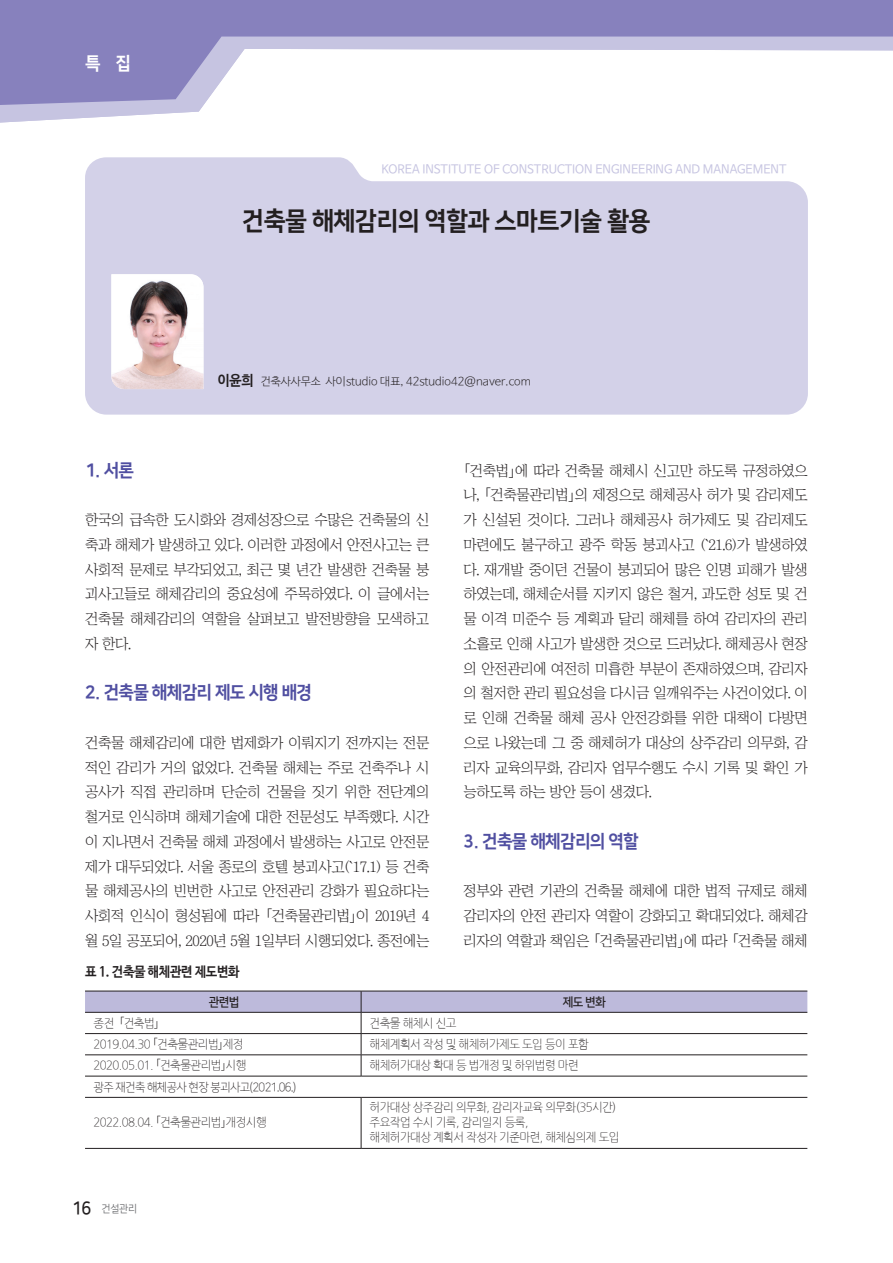
<style>
.page{position:relative;width:893px;height:1263px;background:#fff}
.page>*{position:absolute;margin:0;border:0;box-sizing:border-box;transform-origin:0 0}
.큰제목{font:25.5px "Nanum Square EB";letter-spacing:-.025em;color:#231f20;scale:.95 1}
._1{font:18px "Nanum Square EB";letter-spacing:-.04em;color:#504fa1;scale:.95 1}
.t1{font:18px "Nanum Square EB";color:#fff;scale:.95 1}
.본문{font:14.7px/24.8px "Chosunilbo NM";letter-spacing:-.025em;color:#231f20;text-align:justify}
.그림제목{font:700 13.5px "Nanum Barun Gothic";letter-spacing:-.025em;color:#231f20;scale:.95 1}
.표본문제목{font:12.3px "Nanum Square B";letter-spacing:-.05em;color:#231f20;scale:.95 1}
.표본문{font:300 12px "Nanum Gothic";letter-spacing:-.05em;color:#231f20;scale:.95 1}
.t2{font:12px "Nanum Barun Gothic";color:#c6c4e1}
.표본문-2{font:12px "Nanum Square L";letter-spacing:-.05em;color:#231f20;scale:.95 1}
.상단저자소속{font:300 11.25px "Nanum Barun Gothic";color:#231f20}
.t3{font:10.5px "Nanum Square R";color:#6c6d70;scale:.95 1}
.s1{font-weight:700;font-size:14.25px}
.s2{font-family:"Chosunilbo NM";font-weight:400}
.s3{font-family:"Nanum Square B";font-size:18px;color:#231f20}
</style>
<div class="page">
<svg style="left:0;top:105px;width:204px;height:18px;fill:#c6c4e1"></svg>
<svg style="left:0;top:0;width:893px;height:105px"></svg>
<svg style="left:85px;top:157px;width:723px;height:258px;background:#d5d4e9"></svg>
<img style="left:111px;top:274px;width:92px;height:115px">
<svg style="left:85px;top:991px;width:722px;height:85px"></svg>
<hr style="left:85px;top:1076px;width:276px;height:1px;background:#231f20">
<hr style="left:361px;top:1076px;width:446px;height:1px;background:#231f20">
<hr style="left:85px;top:1097px;width:276px;height:1px;background:#231f20">
<hr style="left:361px;top:1097px;width:446px;height:1px;background:#231f20">
<hr style="left:361px;top:1097px;width:1px;height:51px;background:#231f20">
<hr style="left:85px;top:1148px;width:276px;height:1px;background:#231f20">
<hr style="left:361px;top:1148px;width:446px;height:1px;background:#231f20">
<p class="t1" style="left:85px;top:53px;width:50px">특 집</p>
<p class="t2" style="left:382px;top:163px;width:406px">KOREA INSTITUTE OF CONSTRUCTION ENGINEERING AND MANAGEMENT</p>
<p class="큰제목" style="left:242px;top:207px;width:431px">건축물 해체감리의 역할과 스마트기술 활용</p>
<p class="상단저자소속" style="left:218px;top:376px;width:314px"><span class="s1">이윤희</span> 건축사사무소 사이studio 대표, 42studio42@naver.com</p>
<p class="_1" style="left:85px;top:460px;width:53px">1. 서론</p>
<p class="본문" style="left:85px;top:507px;width:346px">한국의 급속한 도시화와 경제성장으로 수많은 건축물의 신 축과 해체가 발생하고 있다. 이러한 과정에서 안전사고는 큰 사회적 문제로 부각되었고, 최근 몇 년간 발생한 건축물 붕 괴사고들로 해체감리의 중요성에 주목하였다. 이 글에서는 건축물 해체감리의 역할을 살펴보고 발전방향을 모색하고 자 한다.</p>
<p class="_1" style="left:85px;top:683px;width:241px">2. 건축물 해체감리 제도 시행 배경</p>
<p class="본문" style="left:85px;top:730px;width:346px">건축물 해체감리에 대한 법제화가 이뤄지기 전까지는 전문 적인 감리가 거의 없었다. 건축물 해체는 주로 건축주나 시 공사가 직접 관리하며 단순히 건물을 짓기 위한 전단계의 철거로 인식하며 해체기술에 대한 전문성도 부족했다. 시간 이 지나면서 건축물 해체 과정에서 발생하는 사고로 안전문 제가 대두되었다. 서울 종로의 호텔 붕괴사고(`17.1) 등 건축 물 해체공사의 빈번한 사고로 안전관리 강화가 필요하다는 사회적 인식이 형성됨에 따라 ｢건축물관리법｣이 2019년 4 월 5일 공포되어, 2020년 5월 1일부터 시행되었다. 종전에는</p>
<p class="그림제목" style="left:85px;top:964px;width:164px">표 1. 건축물 해체관련 제도변화</p>
<p class="본문" style="left:463px;top:458px;width:346px">｢건축법｣에 따라 건축물 해체시 신고만 하도록 규정하였으 나, ｢건축물관리법｣의 제정으로 해체공사 허가 및 감리제도 가 신설된 것이다. 그러나 해체공사 허가제도 및 감리제도 마련에도 불구하고 광주 학동 붕괴사고 (`21.6)가 발생하였 다. 재개발 중이던 건물이 붕괴되어 많은 인명 피해가 발생 하였는데, 해체순서를 지키지 않은 철거, 과도한 성토 및 건 물 이격 미준수 등 계획과 달리 해체를 하여 감리자의 관리 소홀로 인해 사고가 발생한 것으로 드러났다. 해체공사 현장 의 안전관리에 여전히 미흡한 부분이 존재하였으며, 감리자 의 철저한 관리 필요성을 다시금 일깨워주는 사건이었다. 이 로 인해 건축물 해체 공사 안전강화를 위한 대책이 다방면 으로 나왔는데 그 중 해체허가 대상의 상주감리 의무화, 감 리자 교육의무화, 감리자 업무수행도 수시 기록 및 확인 가 능하도록 하는 방안 등이 생겼다.</p>
<p class="_1" style="left:463px;top:831px;width:186px">3. 건축물 해체감리의 역할</p>
<p class="본문" style="left:463px;top:879px;width:346px">정부와 관련 기관의 건축물 해체에 대한 법적 규제로 해체 감리자의 안전 관리자 역할이 강화되고 확대되었다. 해체감 리자의 역할과 책임은 ｢건축물관리법｣에 따라 ｢건축물 해체</p>
<p class="표본문제목" style="left:209px;top:995px;width:34px">관련법</p>
<p class="표본문제목" style="left:563px;top:995px;width:47px">제도 변화</p>
<p class="표본문" style="left:94px;top:1017px;width:71px">종전 <span class="s2">｢</span>건축법<span class="s2">｣</span></p>
<p class="표본문" style="left:370px;top:1017px;width:93px">건축물 해체시 신고</p>
<p class="표본문" style="left:94px;top:1038px;width:159px">2019.04.30 <span class="s2">｢</span>건축물관리법<span class="s2">｣</span>제정</p>
<p class="표본문" style="left:370px;top:1038px;width:232px">해체계획서 작성 및 해체허가제도 도입 등이 포함</p>
<p class="표본문" style="left:94px;top:1059px;width:163px">2020.05.01. <span class="s2">｢</span>건축물관리법<span class="s2">｣</span>시행</p>
<p class="표본문" style="left:370px;top:1059px;width:222px">해체허가대상 확대 등 법개정 및 하위법령 마련</p>
<p class="표본문-2" style="left:94px;top:1080px;width:215px">광주 재건축 해체공사 현장 붕괴사고(2021.06.)</p>
<p class="표본문" style="left:94px;top:1117px;width:184px">2022.08.04. <span class="s2">｢</span>건축물관리법<span class="s2">｣</span>개정시행</p>
<p class="표본문" style="left:370px;top:1102px;width:261px">허가대상 상주감리 의무화, 감리자교육 의무화(35시간)</p>
<p class="표본문" style="left:370px;top:1117px;width:169px">주요작업 수시 기록, 감리일지 등록,</p>
<p class="표본문" style="left:370px;top:1132px;width:265px">해체허가대상 계획서 작성자 기준마련, 해체심의제 도입</p>
<p class="t3" style="left:72px;top:1204px;width:70px"><span class="s3">16</span> 건설관리</p>
</div>
